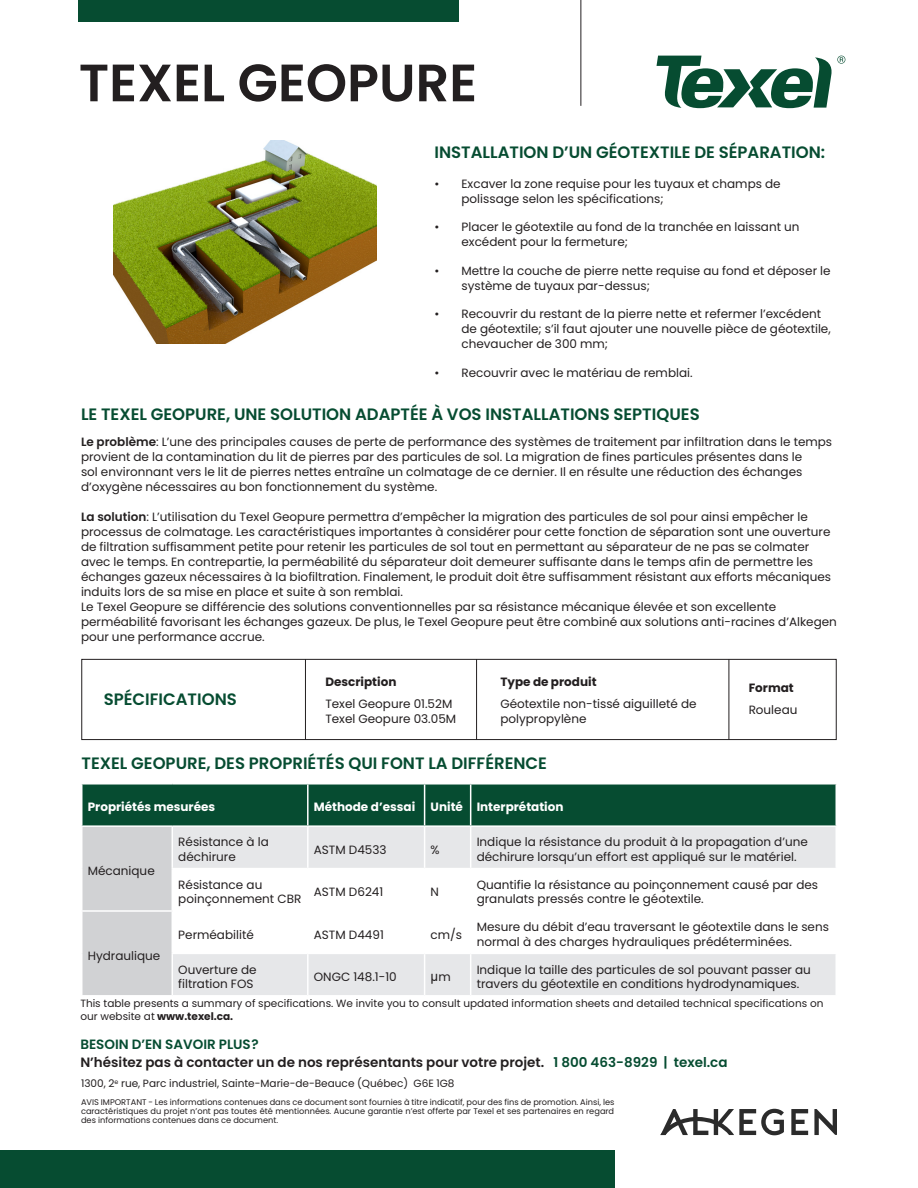
<style>
.page{position:relative;width:918px;height:1188px;background:#fff}
.page>*{position:absolute;margin:0;border:0;box-sizing:border-box;transform-origin:0 0}
.t1{font:600 52.5px "Poppins";color:#231f20}
.t2{font:600 16.5px "Poppins";color:#064c31}
.t3{font:600 13.5px "Poppins";color:#231f20}
.t4{font:600 13.5px "Poppins";color:#064c31}
.t5{font:13.5px "Arial";color:#231f20}
.t6{font:12px/15px "Poppins";color:#231f20}
.t7{font:700 12px "Poppins";color:#fff}
.t8{font:700 12px "Poppins";color:#231f20}
.t9{font:10.5px/12.6px "Poppins";color:#231f20}
.t10{font:8.25px/9px "Poppins";color:#231f20;text-align:justify}
.s1{font-weight:600}
.s2{font-family:"Poppins";font-size:12px}
.s3{font-weight:700}
.s4{color:#064c31}
</style>
<div class="page">
<div style="left:79px;top:0;width:380px;height:22px;background:#064c31"></div>
<div style="left:0;top:1150px;width:615px;height:38px;background:#064c31"></div>
<hr style="left:580px;top:0;width:1px;height:106px;background:#231f20">
<svg style="left:814px;top:1109px;width:23px;height:26px"></svg>
<svg style="left:791px;top:1109px;width:17px;height:26px"></svg>
<svg style="left:660px;top:1109px;width:124px;height:26px"></svg>
<svg style="left:657px;top:56px;width:188px;height:52px"></svg>
<img style="left:114px;top:141px;width:263px;height:203px">
<svg style="left:82px;top:785px;width:754px;height:210px;background:#4a7967"></svg>
<svg style="left:173px;top:827px;width:663px;height:168px"></svg>
<hr style="left:307px;top:785px;width:2px;height:40px;background:#fff">
<hr style="left:424px;top:785px;width:1px;height:40px;background:#fff">
<hr style="left:470px;top:785px;width:1px;height:40px;background:#fff">
<hr style="left:81px;top:825px;width:91px;height:2px;background:#fff">
<hr style="left:172px;top:825px;width:136px;height:2px;background:#fff">
<hr style="left:172px;top:827px;width:1px;height:41px;background:#fff">
<hr style="left:308px;top:825px;width:117px;height:2px;background:#fff">
<hr style="left:307px;top:827px;width:2px;height:41px;background:#fff">
<hr style="left:425px;top:825px;width:46px;height:2px;background:#fff">
<hr style="left:424px;top:827px;width:1px;height:41px;background:#fff">
<hr style="left:471px;top:825px;width:366px;height:2px;background:#fff">
<hr style="left:470px;top:827px;width:1px;height:41px;background:#fff">
<hr style="left:172px;top:868px;width:136px;height:1px;background:#fff">
<hr style="left:172px;top:869px;width:1px;height:41px;background:#fff">
<hr style="left:308px;top:868px;width:117px;height:1px;background:#fff">
<hr style="left:307px;top:869px;width:2px;height:41px;background:#fff">
<hr style="left:425px;top:868px;width:46px;height:1px;background:#fff">
<hr style="left:424px;top:869px;width:1px;height:41px;background:#fff">
<hr style="left:471px;top:868px;width:366px;height:1px;background:#fff">
<hr style="left:470px;top:869px;width:1px;height:41px;background:#fff">
<hr style="left:81px;top:910px;width:91px;height:2px;background:#fff">
<hr style="left:172px;top:910px;width:136px;height:2px;background:#fff">
<hr style="left:172px;top:912px;width:1px;height:41px;background:#fff">
<hr style="left:308px;top:910px;width:117px;height:2px;background:#fff">
<hr style="left:307px;top:912px;width:2px;height:41px;background:#fff">
<hr style="left:425px;top:910px;width:46px;height:2px;background:#fff">
<hr style="left:424px;top:912px;width:1px;height:41px;background:#fff">
<hr style="left:471px;top:910px;width:366px;height:2px;background:#fff">
<hr style="left:470px;top:912px;width:1px;height:41px;background:#fff">
<hr style="left:172px;top:953px;width:136px;height:1px;background:#fff">
<hr style="left:172px;top:954px;width:1px;height:41px;background:#fff">
<hr style="left:308px;top:953px;width:117px;height:1px;background:#fff">
<hr style="left:307px;top:954px;width:2px;height:41px;background:#fff">
<hr style="left:425px;top:953px;width:46px;height:1px;background:#fff">
<hr style="left:424px;top:954px;width:1px;height:41px;background:#fff">
<hr style="left:471px;top:953px;width:366px;height:1px;background:#fff">
<hr style="left:470px;top:954px;width:1px;height:41px;background:#fff">
<hr style="left:305px;top:659px;width:1px;height:81px;background:#231f20">
<hr style="left:476px;top:659px;width:1px;height:81px;background:#231f20">
<hr style="left:729px;top:659px;width:1px;height:81px;background:#231f20">
<div style="left:82px;top:659px;width:754px;height:81px;border:1px solid #231f20"></div>
<p class="t1" style="left:79px;top:52px;width:400px">TEXEL GEOPURE</p>
<p class="t2" style="left:434px;top:143px;width:392px">INSTALLATION D’UN GÉOTEXTILE DE SÉPARATION:</p>
<p class="t6" style="left:461px;top:176px;width:321px;text-indent:-27px">• Excaver la zone requise pour les tuyaux et champs de polissage selon les spécifications;</p>
<p class="t6" style="left:461px;top:220px;width:340px;text-indent:-27px">• Placer le géotextile au fond de la tranchée en laissant un excédent pour la fermeture;</p>
<p class="t6" style="left:461px;top:263px;width:371px;text-indent:-27px">• Mettre la couche de pierre nette requise au fond et déposer le système de tuyaux par-dessus;</p>
<p class="t6" style="left:461px;top:307px;width:371px;text-indent:-27px">• Recouvrir du restant de la pierre nette et refermer l’excédent de géotextile; s’il faut ajouter une nouvelle pièce de géotextile, chevaucher de 300 mm;</p>
<p class="t6" style="left:434px;top:365px;width:260px">• Recouvrir avec le matériau de remblai.</p>
<p class="t2" style="left:81px;top:404px;width:620px">LE TEXEL GEOPURE, UNE SOLUTION ADAPTÉE À VOS INSTALLATIONS SEPTIQUES</p>
<p class="t6" style="left:81px;top:434px;width:753px"><span class="s1">Le problème</span>: L’une des principales causes de perte de performance des systèmes de traitement par infiltration dans le temps provient de la contamination du lit de pierres par des particules de sol. La migration de fines particules présentes dans le<br>sol environnant vers le lit de pierres nettes entraîne un colmatage de ce dernier. Il en résulte une réduction des échanges d’oxygène nécessaires au bon fonctionnement du système.</p>
<p class="t6" style="left:81px;top:509px;width:757px"><span class="s1">La solution</span>: L’utilisation du Texel Geopure permettra d’empêcher la migration des particules de sol pour ainsi empêcher le processus de colmatage. Les caractéristiques importantes à considérer pour cette fonction de séparation sont une ouverture de filtration suffisamment petite pour retenir les particules de sol tout en permettant au séparateur de ne pas se colmater avec le temps. En contrepartie, la perméabilité du séparateur doit demeurer suffisante dans le temps afin de permettre les échanges gazeux nécessaires à la biofiltration. Finalement, le produit doit être suffisamment résistant aux efforts mécaniques induits lors de sa mise en place et suite à son remblai.<br>Le Texel Geopure se différencie des solutions conventionnelles par sa résistance mécanique élevée et son excellente perméabilité favorisant les échanges gazeux. De plus, le Texel Geopure peut être combiné aux solutions anti-racines d’Alkegen pour une performance accrue.</p>
<p class="t2" style="left:104px;top:690px;width:135px">SPÉCIFICATIONS</p>
<p class="t8" style="left:325px;top:675px;width:73px">Description</p>
<p class="t6" style="left:325px;top:696px;width:132px">Texel Geopure 01.52M<br>Texel Geopure 03.05M</p>
<p class="t8" style="left:500px;top:675px;width:98px">Type de produit</p>
<p class="t6" style="left:500px;top:696px;width:198px">Géotextile non-tissé aiguilleté de polypropylène</p>
<p class="t2" style="left:82px;top:754px;width:467px">TEXEL GEOPURE, DES PROPRIÉTÉS QUI FONT LA DIFFÉRENCE</p>
<p class="t7" style="left:88px;top:800px;width:129px">Propriétés mesurées</p>
<p class="t7" style="left:314px;top:800px;width:103px">Méthode d’essai</p>
<p class="t7" style="left:431px;top:800px;width:34px">Unité</p>
<p class="t7" style="left:477px;top:800px;width:88px">Interprétation</p>
<p class="t8" style="left:749px;top:681px;width:47px">Format</p>
<p class="t6" style="left:749px;top:702px;width:50px">Rouleau</p>
<p class="t6" style="left:88px;top:863px;width:69px">Mécanique</p>
<p class="t6" style="left:88px;top:948px;width:74px">Hydraulique</p>
<p class="t6" style="left:178px;top:835px;width:92px;line-height:14.4px">Résistance à la déchirure</p>
<p class="t6" style="left:314px;top:842px;width:74px">ASTM D4533</p>
<p class="t6" style="left:431px;top:842px;width:11px">%</p>
<p class="t6" style="left:477px;top:835px;width:333px;line-height:14.4px">Indique la résistance du produit à la propagation d’une déchirure lorsqu’un effort est appliqué sur le matériel.</p>
<p class="t6" style="left:178px;top:878px;width:125px;line-height:14.4px">Résistance au poinçonnement CBR</p>
<p class="t6" style="left:314px;top:884px;width:71px">ASTM D6241</p>
<p class="t6" style="left:431px;top:884px;width:10px">N</p>
<p class="t6" style="left:477px;top:878px;width:343px;line-height:14.4px">Quantifie la résistance au poinçonnement causé par des granulats pressés contre le géotextile.</p>
<p class="t6" style="left:178px;top:927px;width:77px">Perméabilité</p>
<p class="t6" style="left:314px;top:927px;width:72px">ASTM D4491</p>
<p class="t6" style="left:431px;top:927px;width:33px">cm/s</p>
<p class="t6" style="left:477px;top:920px;width:354px;line-height:14.4px">Mesure du débit d’eau traversant le géotextile dans le sens normal à des charges hydrauliques prédéterminées.</p>
<p class="t6" style="left:178px;top:962px;width:80px">Ouverture de</p>
<p class="t6" style="left:178px;top:976px;width:77px">filtration FOS</p>
<p class="t6" style="left:314px;top:969px;width:84px">ONGC 148.1-10</p>
<p class="t5" style="left:431px;top:967px;width:22px">μ<span class="s2">m</span></p>
<p class="t6" style="left:477px;top:962px;width:336px;line-height:14.4px">Indique la taille des particules de sol pouvant passer au travers du géotextile en conditions hydrodynamiques.</p>
<p class="t9" style="left:80px;top:997px;width:745px">This table presents a summary of specifications. We invite you to consult updated information sheets and detailed technical specifications on our website at <span class="s3">www.texel.ca.</span></p>
<p class="t4" style="left:80px;top:1036px;width:180px">BESOIN D’EN SAVOIR PLUS?</p>
<p class="t3" style="left:80px;top:1054px;width:649px">N’hésitez pas à contacter un de nos représentants pour votre projet. <span class="s4">1 800 463-8929 | texel.ca</span></p>
<p class="t9" style="left:81px;top:1077px;width:375px">1300, 2<sup>e</sup> rue, Parc industriel, Sainte-Marie-de-Beauce (Québec) G6E 1G8</p>
<p class="t10" style="left:81px;top:1098px;width:535px">AVIS IMPORTANT - Les informations contenues dans ce document sont fournies à titre indicatif, pour des fins de promotion. Ainsi, les caractéristiques du projet n’ont pas toutes été mentionnées. Aucune garantie n’est offerte par Texel et ses partenaires en regard des informations contenues dans ce document.</p>
</div>
